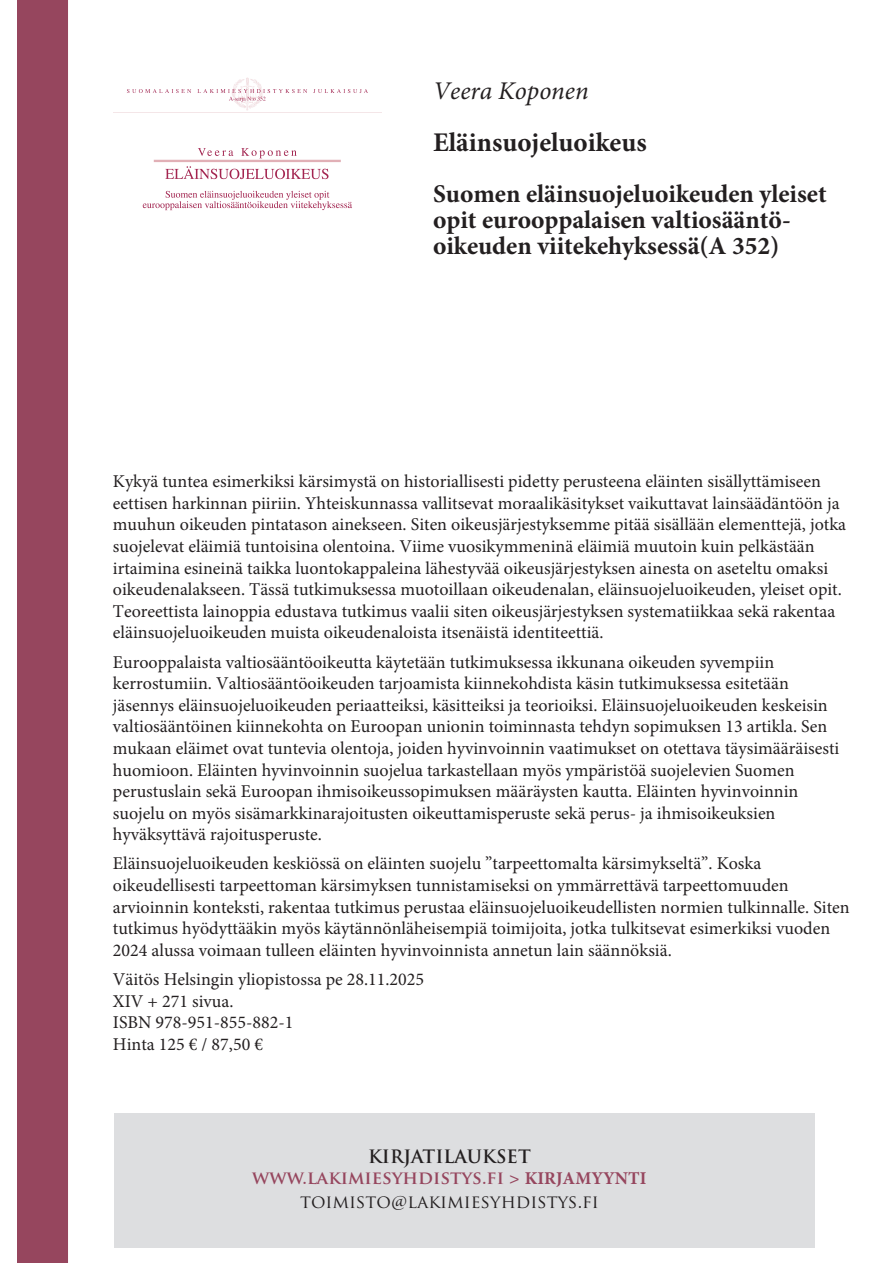
<style>
.page{position:relative;width:893px;height:1263px;background:#fff}
.page>*{position:absolute;margin:0;border:0;box-sizing:border-box;transform-origin:0 0}
.t1{font:700 27px "Minion Pro";color:#231f20}
.t2{font:700 25.5px/25.7px "Minion Pro";color:#231f20}
.t3{font:italic 25.5px "Minion Pro";color:#231f20}
.t4{font:18px/21.6px "Minion Pro";color:#231f20}
.t5{font:700 18px/21.8px "Trajan Pro";color:#96465e;text-align:center}
.t6{font:18px "Trajan Pro";color:#231f20}
.s1{color:#231f20}
.s2{font-family:"Minion Pro"}
</style>
<div class="page">
<div style="left:18px;top:1px;width:49px;height:1261px;background:#96465e"></div>
<div style="left:17px;top:0;width:51px;height:1263px;border:2px solid #96465e"></div>
<div style="left:114px;top:1113px;width:701px;height:134px;background:#dddee0"></div>
<img style="left:114px;top:77px;width:267px;height:134px">
<h2 class="t3" style="left:433px;top:74px;width:157px">Veera Koponen</h2>
<h1 class="t1" style="left:433px;top:123px;width:215px">Eläinsuojeluoikeus</h1>
<h2 class="t2" style="left:433px;top:181px;width:395px">Suomen eläinsuojeluoikeuden yleiset opit eurooppalaisen valtiosääntö&shy;oikeuden viitekehyksessä(A 352)</h2>
<p class="t4" style="left:113px;top:471px;width:735px">Kykyä tuntea esimerkiksi kärsimystä on historiallisesti pidetty perusteena eläinten sisällyttämiseen eettisen harkinnan piiriin. Yhteiskunnassa vallitsevat moraalikäsitykset vaikuttavat lainsäädäntöön ja muuhun oikeuden pintatason ainekseen. Siten oikeusjärjestyksemme pitää sisällään elementtejä, jotka suojelevat eläimiä tuntoisina olentoina. Viime vuosikymmeninä eläimiä muutoin kuin pelkästään irtaimina esineinä taikka luontokappaleina lähestyvää oikeusjärjestyksen ainesta on aseteltu omaksi oikeudenalakseen. Tässä tutkimuksessa muotoillaan oikeudenalan, eläinsuojeluoikeuden, yleiset opit.<br>Teoreettista lainoppia edustava tutkimus vaalii siten oikeusjärjestyksen systematiikkaa sekä rakentaa eläinsuojeluoikeuden muista oikeudenaloista itsenäistä identiteettiä.</p>
<p class="t4" style="left:113px;top:651px;width:728px">Eurooppalaista valtiosääntöoikeutta käytetään tutkimuksessa ikkunana oikeuden syvempiin kerrostumiin. Valtiosääntöoikeuden tarjoamista kiinnekohdista käsin tutkimuksessa esitetään jäsennys eläinsuojeluoikeuden periaatteiksi, käsitteiksi ja teorioiksi. Eläinsuojeluoikeuden keskeisin valtiosääntöinen kiinnekohta on Euroopan unionin toiminnasta tehdyn sopimuksen 13 artikla. Sen mukaan eläimet ovat tuntevia olentoja, joiden hyvinvoinnin vaatimukset on otettava täysimääräisesti huomioon. Eläinten hyvinvoinnin suojelua tarkastellaan myös ympäristöä suojelevien Suomen perustuslain sekä Euroopan ihmisoikeussopimuksen määräysten kautta. Eläinten hyvinvoinnin suojelu on myös sisämarkkinarajoitusten oikeuttamisperuste sekä perus- ja ihmisoikeuksien hyväksyttävä rajoitusperuste.</p>
<p class="t4" style="left:113px;top:853px;width:738px">Eläinsuojeluoikeuden keskiössä on eläinten suojelu ”tarpeettomalta kärsimykseltä”. Koska oikeudellisesti tarpeettoman kärsimyksen tunnistamiseksi on ymmärrettävä tarpeettomuuden arvioinnin konteksti, rakentaa tutkimus perustaa eläinsuojeluoikeudellisten normien tulkinnalle. Siten tutkimus hyödyttääkin myös käytännönläheisempiä toimijoita, jotka tulkitsevat esimerkiksi vuoden 2024 alussa voimaan tulleen eläinten hyvinvoinnista annetun lain säännöksiä.</p>
<p class="t4" style="left:113px;top:968px;width:313px">Väitös Helsingin yliopistossa pe 28.11.2025<br>XIV + 271 sivua.<br>ISBN 978-951-855-882-1<br>Hinta 125 € / 87,50 €</p>
<p class="t5" style="left:252px;top:1145px;width:396px"><span class="s1">KIRJATILAUKSET </span>www.lakimiesyhdistys.fi &gt; <span class="s2">KIRJAMYYNTI</span></p>
<p class="t6" style="left:300px;top:1190px;width:300px">TOIMISTO@LAKIMIESYHDISTYS.FI</p>
</div>
